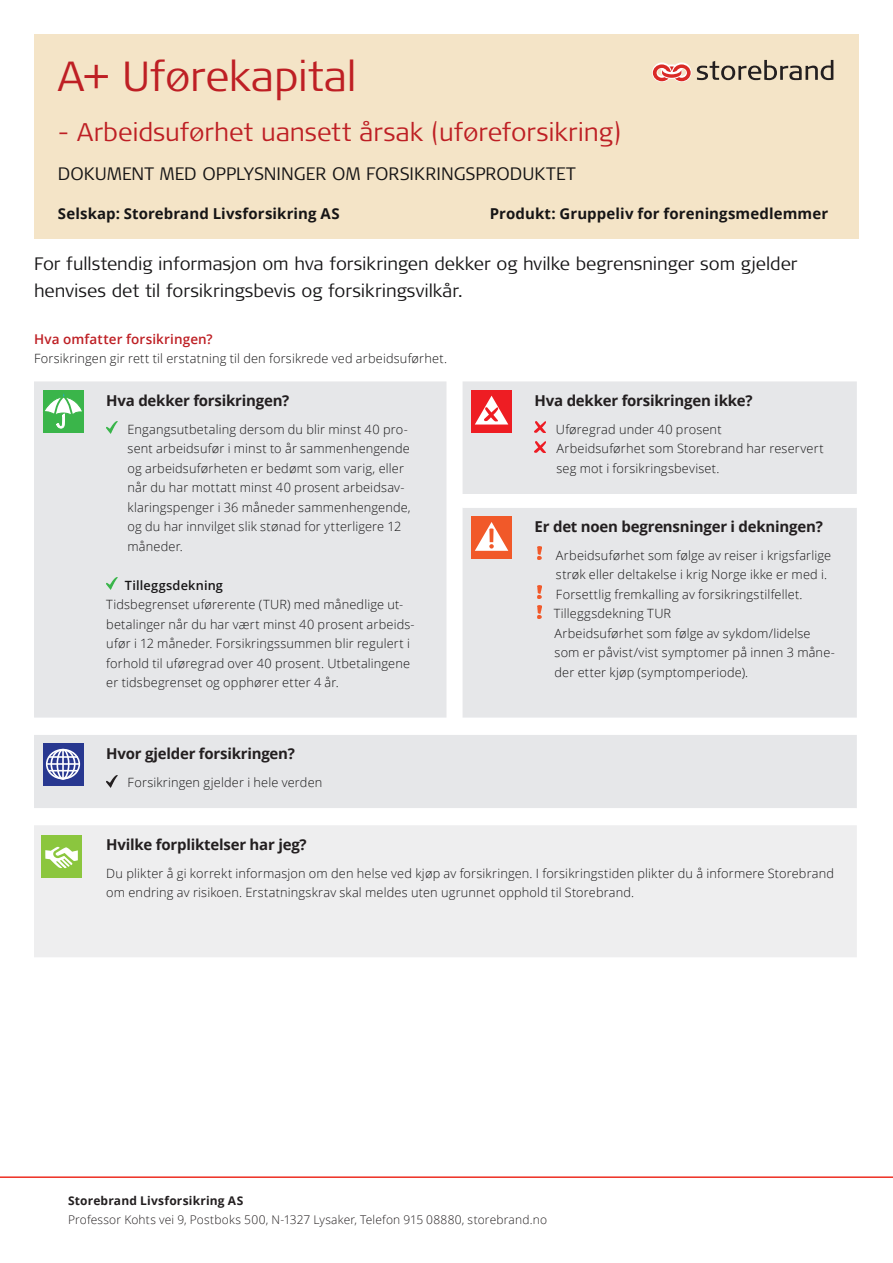
<style>
.page{position:relative;width:893px;height:1263px;background:#fff}
.page>*{position:absolute;margin:0;border:0;box-sizing:border-box;transform-origin:0 0}
.t1{font:300 42px "Signa OT";letter-spacing:-.01em;color:#be1f24}
.t2{font:300 25.5px "Signa OT";letter-spacing:-.005em;color:#be1f24}
.t3{font:300 18px/27px "Signa OT";color:#161516}
.t4{font:700 15px "Open Sans";letter-spacing:-.015em;color:#231f20}
.t5{font:700 15px "Open Sans";letter-spacing:.01em;color:#161516}
.t6{font:600 13.5px "Open Sans";letter-spacing:.01em;color:#be1f24}
.t7{font:300 12.75px/19.5px "Open Sans";letter-spacing:.015em;color:#161516}
.t8{font:600 12.75px "Open Sans";letter-spacing:.015em;color:#161516}
.t9{font:300 12px "Open Sans";letter-spacing:.015em;color:#231f20}
.t10{font:700 12px "Open Sans";letter-spacing:.015em;color:#231f20}
</style>
<div class="page">
<hr style="left:0;top:1176px;width:893px;height:2px;background:#ee2e22">
<div style="left:34px;top:34px;width:825px;height:204px;background:#f4e4c7"></div>
<div style="left:34px;top:381px;width:823px;height:113px;background:#e6e7e9"></div>
<svg style="left:34px;top:494px;width:823px;height:314px;background:#e8e9eb"></svg>
<div style="left:34px;top:825px;width:823px;height:132px;background:#eeeeef"></div>
<div style="left:43px;top:390px;width:41px;height:43px;background:#3ab54a"></div>
<svg style="left:45px;top:393px;width:37px;height:35px"></svg>
<svg style="left:106px;top:422px;width:11px;height:12px"></svg>
<svg style="left:106px;top:578px;width:11px;height:12px"></svg>
<div style="left:471px;top:390px;width:41px;height:43px;background:#ee1d23"></div>
<svg style="left:475px;top:396px;width:33px;height:28px"></svg>
<svg style="left:535px;top:422px;width:10px;height:11px"></svg>
<svg style="left:535px;top:441px;width:10px;height:11px"></svg>
<div style="left:471px;top:516px;width:41px;height:43px;background:#f15929"></div>
<svg style="left:475px;top:522px;width:33px;height:29px"></svg>
<svg style="left:538px;top:547px;width:3px;height:13px"></svg>
<svg style="left:538px;top:586px;width:3px;height:13px"></svg>
<svg style="left:538px;top:605px;width:3px;height:13px"></svg>
<svg style="left:43px;top:743px;width:41px;height:43px"></svg>
<div style="left:46px;top:749px;width:34px;height:30px;border:2px solid #fff;border-radius:50%"></div>
<div style="left:50px;top:749px;width:26px;height:30px;border:2px solid #fff;border-radius:50%"></div>
<div style="left:57px;top:749px;width:13px;height:30px;border:2px solid #fff;border-radius:50%"></div>
<hr style="left:62px;top:750px;width:2px;height:29px;background:#fff">
<hr style="left:49px;top:756px;width:29px;height:2px;background:#fff">
<svg style="left:49px;top:770px;width:29px;height:1px"></svg>
<hr style="left:47px;top:763px;width:32px;height:2px;background:#fff">
<svg style="left:106px;top:775px;width:11px;height:12px"></svg>
<div style="left:41px;top:835px;width:41px;height:42px;background:#8bc63e"></div>
<svg style="left:45px;top:846px;width:33px;height:23px"></svg>
<svg style="left:652px;top:62px;width:39px;height:20px"></svg>
<svg style="left:697px;top:60px;width:136px;height:20px"></svg>
<h1 class="t1" style="left:58px;top:52px;width:300px">A+ Uførekapital</h1>
<h2 class="t2" style="left:58px;top:117px;width:565px">- Arbeidsuførhet uansett årsak (uføreforsikring)</h2>
<h3 class="t3" style="left:58px;top:160px;width:520px">DOKUMENT MED OPPLYSNINGER OM FORSIKRINGSPRODUKTET</h3>
<p class="t5" style="left:58px;top:203px;width:283px">Selskap: Storebrand Livsforsikring AS</p>
<p class="t5" style="left:490px;top:203px;width:340px">Produkt: Gruppeliv for foreningsmedlemmer</p>
<h3 class="t3" style="left:34px;top:250px;width:765px">For fullstendig informasjon om hva forsikringen dekker og hvilke begrensninger som gjelder henvises det til forsikringsbevis og forsikringsvilkår.</h3>
<p class="t6" style="left:34px;top:329px;width:180px">Hva omfatter forsikringen?</p>
<p class="t7" style="left:34px;top:348px;width:414px">Forsikringen gir rett til erstatning til den forsikrede ved arbeidsuførhet.</p>
<p class="t4" style="left:106px;top:390px;width:185px">Hva dekker forsikringen?</p>
<p class="t7" style="left:128px;top:419px;width:285px">Engangsutbetaling dersom du blir minst 40 pro&shy;sent arbeidsufør i minst to år sammenhengende og arbeidsuførheten er bedømt som varig, eller når du har mottatt minst 40 prosent arbeidsav&shy;klaringspenger i 36 måneder sammenhengende, og du har innvilget slik stønad for ytterligere 12 måneder.</p>
<p class="t8" style="left:125px;top:576px;width:100px">Tilleggsdekning</p>
<p class="t7" style="left:106px;top:594px;width:310px">Tidsbegrenset uførerente (TUR) med månedlige ut&shy;betalinger når du har vært minst 40 prosent arbeids&shy;ufør i 12 måneder. Forsikringssummen blir regulert i forhold til uføregrad over 40 prosent. Utbetalingene er tidsbegrenset og opphører etter 4 år.</p>
<p class="t4" style="left:535px;top:390px;width:219px">Hva dekker forsikringen ikke?</p>
<p class="t7" style="left:556px;top:419px;width:269px">Uføregrad under 40 prosent<br>Arbeidsuførhet som Storebrand har reservert seg mot i forsikringsbeviset.</p>
<p class="t4" style="left:535px;top:516px;width:290px">Er det noen begrensninger i dekningen?</p>
<p class="t7" style="left:554px;top:545px;width:283px">Arbeidsuførhet som følge av reiser i krigsfarlige strøk eller deltakelse i krig Norge ikke er med i.<br>Forsettlig fremkalling av forsikringstilfellet.<br>Tilleggsdekning TUR<br>Arbeidsuførhet som følge av sykdom/lidelse som er påvist/vist symptomer på innen 3 måne&shy;der etter kjøp (symptomperiode).</p>
<p class="t4" style="left:106px;top:743px;width:190px">Hvor gjelder forsikringen?</p>
<p class="t7" style="left:128px;top:772px;width:196px">Forsikringen gjelder i hele verden</p>
<p class="t4" style="left:106px;top:833px;width:202px">Hvilke forpliktelser har jeg?</p>
<p class="t7" style="left:106px;top:863px;width:729px">Du plikter å gi korrekt informasjon om den helse ved kjøp av forsikringen. I forsikringstiden plikter du å informere Storebrand om endring av risikoen. Erstatningskrav skal meldes uten ugrunnet opphold til Storebrand.</p>
<p class="t10" style="left:68px;top:1192px;width:177px">Storebrand Livsforsikring AS</p>
<p class="t9" style="left:68px;top:1211px;width:481px">Professor Kohts vei 9, Postboks 500, N-1327 Lysaker, Telefon 915 08880, storebrand.no</p>
</div>
